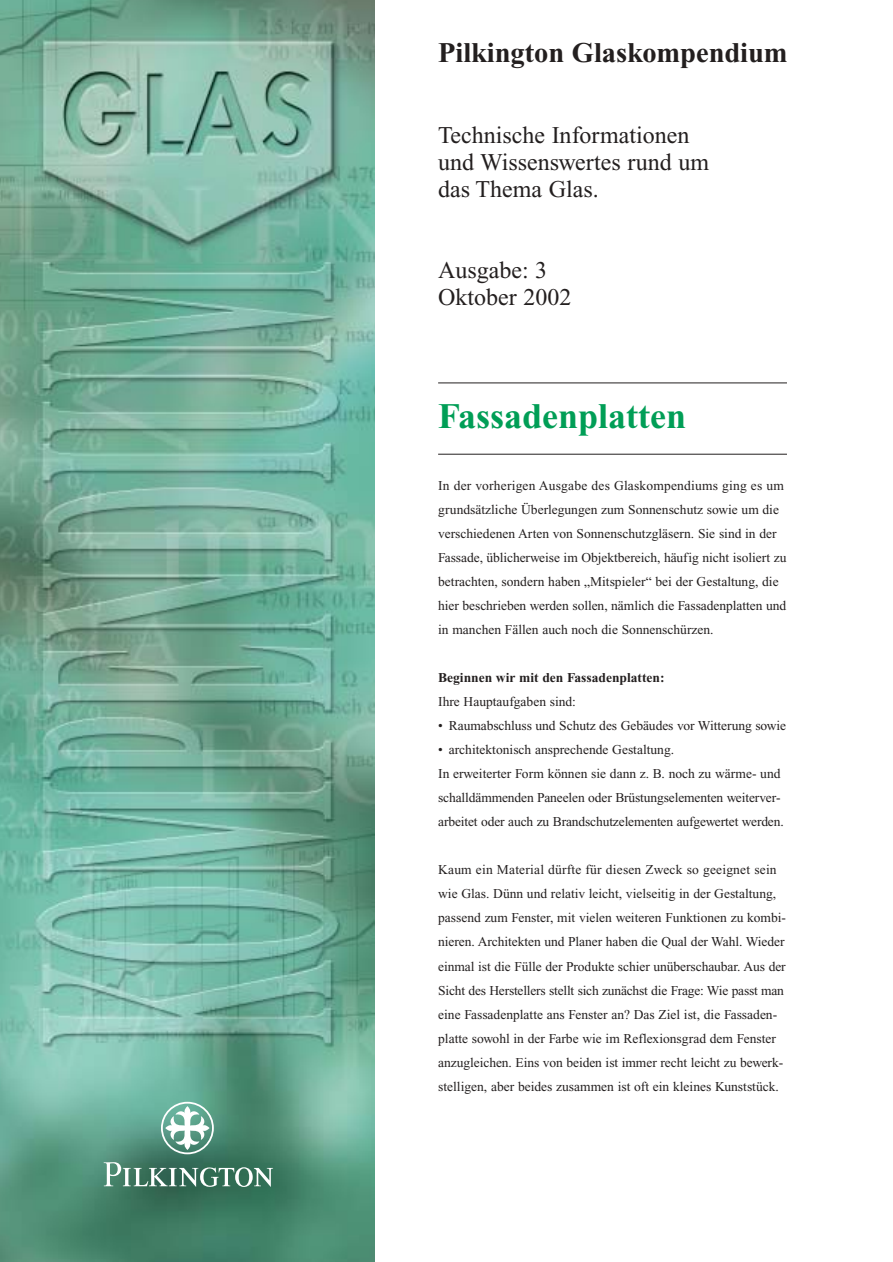
<style>
.page{position:relative;width:893px;height:1262px;background:#fff}
.page>*{position:absolute;margin:0;border:0;box-sizing:border-box;transform-origin:0 0}
.t1{font:700 36px "Times New Roman";color:#009e56}
.t2{font:700 28.5px "Times New Roman";letter-spacing:-.005em;color:#231f1f}
.t3{font:24px/27px "Times New Roman";color:#231f1f}
.t4{font:13.5px/24px "Times New Roman";color:#231f1f}
.t5{font:700 13.5px "Times New Roman";color:#231f1f}
</style>
<div class="page">
<img style="left:0;top:0;width:374px;height:1261px">
<hr style="left:438px;top:382px;width:349px;height:1px;background:#231f1f">
<svg style="left:165px;top:1106px;width:45px;height:44px"></svg>
<svg style="left:104px;top:1162px;width:169px;height:25px"></svg>
<div style="left:161px;top:1101px;width:53px;height:53px;border:2px solid #fff;border-radius:50%"></div>
<hr style="left:438px;top:454px;width:349px;height:1px;background:#231f1f">
<h2 class="t2" style="left:438px;top:43px;width:351px">Pilkington Glaskompendium</h2>
<h3 class="t3" style="left:438px;top:124px;width:273px">Technische Informationen und Wissenswertes rund um das Thema Glas.</h3>
<h3 class="t3" style="left:438px;top:259px;width:135px">Ausgabe: 3<br>Oktober 2002</h3>
<h1 class="t1" style="left:438px;top:404px;width:249px">Fassadenplatten</h1>
<p class="t4" style="left:438px;top:475px;width:350px">In der vorherigen Ausgabe des Glaskompendiums ging es um grundsätzliche Überlegungen zum Sonnenschutz sowie um die verschiedenen Arten von Sonnenschutzgläsern. Sie sind in der Fassade, üblicherweise im Objektbereich, häufig nicht isoliert zu betrachten, sondern haben „Mitspieler“ bei der Gestaltung, die hier beschrieben werden sollen, nämlich die Fassadenplatten und in manchen Fällen auch noch die Sonnenschürzen.</p>
<p class="t5" style="left:438px;top:673px;width:228px">Beginnen wir mit den Fassadenplatten:</p>
<p class="t4" style="left:438px;top:691px;width:139px">Ihre Hauptaufgaben sind:</p>
<p class="t4" style="left:438px;top:715px;width:349px">• Raumabschluss und Schutz des Gebäudes vor Witterung sowie</p>
<p class="t4" style="left:438px;top:739px;width:347px">• architektonisch ansprechende Gestaltung.<br>In erweiterter Form können sie dann z. B. noch zu wärme- und schalldämmenden Paneelen oder Brüstungselementen weiterver&shy;arbeitet oder auch zu Brandschutzelementen aufgewertet werden.</p>
<p class="t4" style="left:438px;top:859px;width:349px">Kaum ein Material dürfte für diesen Zweck so geeignet sein wie Glas. Dünn und relativ leicht, vielseitig in der Gestaltung, passend zum Fenster, mit vielen weiteren Funktionen zu kombi&shy;nieren. Architekten und Planer haben die Qual der Wahl. Wieder einmal ist die Fülle der Produkte schier unüberschaubar. Aus der Sicht des Herstellers stellt sich zunächst die Frage: Wie passt man eine Fassadenplatte ans Fenster an? Das Ziel ist, die Fassaden&shy;platte sowohl in der Farbe wie im Reflexionsgrad dem Fenster anzugleichen. Eins von beiden ist immer recht leicht zu bewerk&shy;stelligen, aber beides zusammen ist oft ein kleines Kunststück.</p>
</div>
